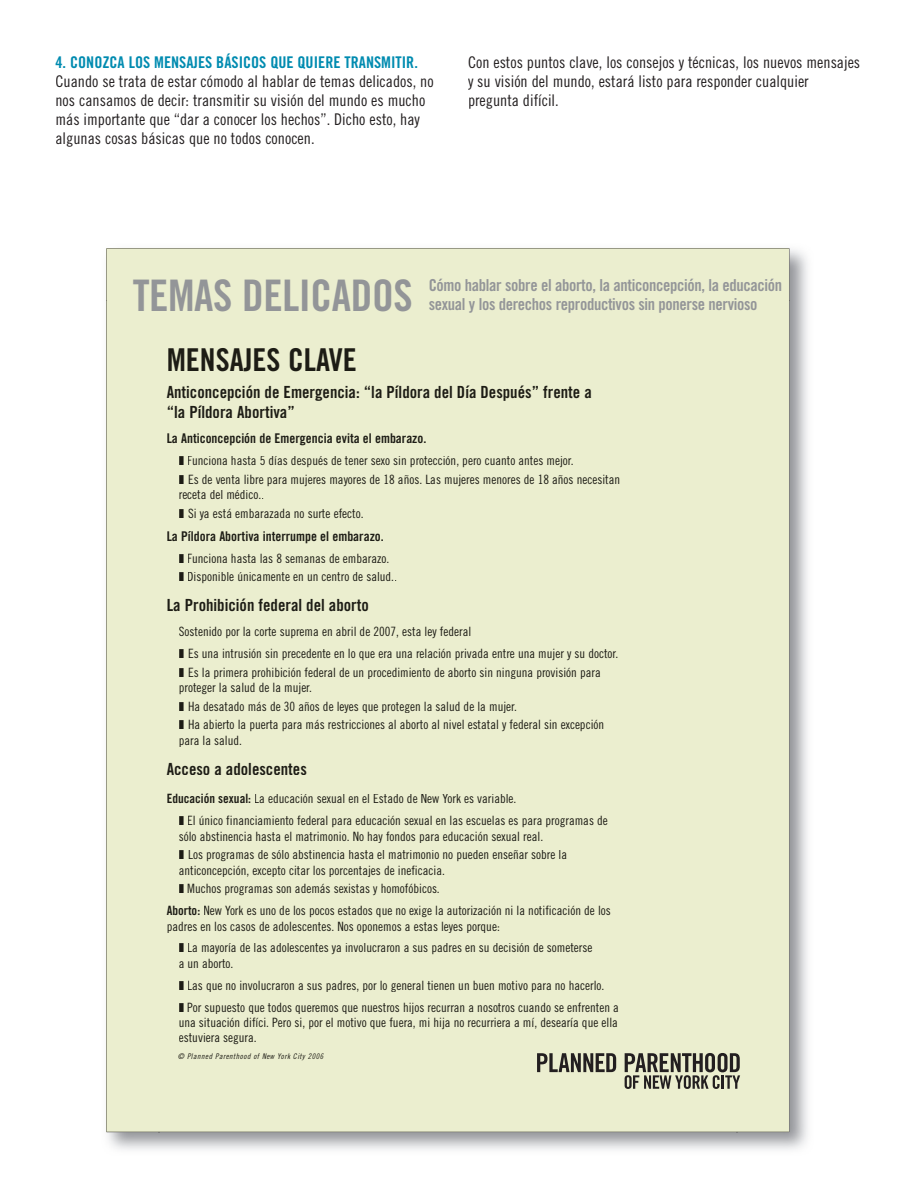
<style>
.page{position:relative;width:918px;height:1188px;background:#fff}
.page>*{position:absolute;margin:0;border:0;box-sizing:border-box;transform-origin:0 0}
.t1{font:43.5px "Trade Gothic Bold Cond Twenty";letter-spacing:-.01em;color:#939598}
.t2{font:31.5px "Trade Gothic Bold Cond Twenty";color:#1d1c15}
.t3{font:16.8px/20.1px "Trade Gothic Bold Cond Twenty";color:#1d1c15}
.t4{font:16.5px/18.9px "Trade Gothic Bold Cond Twenty";letter-spacing:-.02em;color:#939598}
.t5{font:16.2px/19.2px "Trade Gothic Cond Eighteen";color:#231f20}
.t6{font:16.2px "Trade Gothic Bold Cond Twenty";color:#008bb0}
.t7{font:13.35px "Trade Gothic Bold Cond Twenty";color:#1d1c15}
.t8{font:12.9px/18.6px "Trade Gothic Cond Eighteen";color:#1d1c15}
.t9{font:7.8px "Trade Gothic Cond Eighteen Obl";letter-spacing:.065em;color:#1d1c15}
.s1{font-family:"Trade Gothic Bold Cond Twenty"}
</style>
<div class="page">
<img style="left:106px;top:248px;width:702px;height:902px">
<img style="left:106px;top:248px;width:683px;height:52px">
<div style="left:107px;top:249px;width:682px;height:883px;background:#ebeecf"></div>
<div style="left:168px;top:348px;width:188px;height:23px;background:#ebeecf"></div>
<div style="left:167px;top:385px;width:425px;height:15px;background:#ebeecf"></div>
<div style="left:168px;top:405px;width:118px;height:13px;background:#ebeecf"></div>
<svg style="left:288px;top:406px;width:6px;height:4px"></svg>
<div style="left:167px;top:433px;width:263px;height:13px;background:#ebeecf"></div>
<div style="left:179px;top:456px;width:5px;height:9px;background:#ebeecf"></div>
<div style="left:188px;top:456px;width:385px;height:12px;background:#ebeecf"></div>
<div style="left:179px;top:475px;width:5px;height:9px;background:#ebeecf"></div>
<div style="left:189px;top:475px;width:430px;height:11px;background:#ebeecf"></div>
<div style="left:180px;top:490px;width:80px;height:10px;background:#ebeecf"></div>
<div style="left:179px;top:509px;width:5px;height:9px;background:#ebeecf"></div>
<div style="left:188px;top:509px;width:175px;height:11px;background:#ebeecf"></div>
<div style="left:167px;top:531px;width:216px;height:12px;background:#ebeecf"></div>
<div style="left:179px;top:554px;width:5px;height:9px;background:#ebeecf"></div>
<div style="left:188px;top:553px;width:200px;height:10px;background:#ebeecf"></div>
<div style="left:179px;top:572px;width:5px;height:9px;background:#ebeecf"></div>
<div style="left:188px;top:572px;width:205px;height:11px;background:#ebeecf"></div>
<div style="left:168px;top:599px;width:200px;height:12px;background:#ebeecf"></div>
<div style="left:179px;top:627px;width:291px;height:11px;background:#ebeecf"></div>
<div style="left:179px;top:649px;width:5px;height:9px;background:#ebeecf"></div>
<div style="left:189px;top:649px;width:428px;height:11px;background:#ebeecf"></div>
<div style="left:179px;top:668px;width:5px;height:9px;background:#ebeecf"></div>
<div style="left:189px;top:667px;width:412px;height:12px;background:#ebeecf"></div>
<div style="left:180px;top:683px;width:131px;height:11px;background:#ebeecf"></div>
<div style="left:179px;top:702px;width:5px;height:9px;background:#ebeecf"></div>
<div style="left:189px;top:701px;width:327px;height:12px;background:#ebeecf"></div>
<div style="left:179px;top:721px;width:5px;height:8px;background:#ebeecf"></div>
<div style="left:189px;top:720px;width:415px;height:12px;background:#ebeecf"></div>
<div style="left:180px;top:736px;width:61px;height:11px;background:#ebeecf"></div>
<div style="left:167px;top:763px;width:139px;height:12px;background:#ebeecf"></div>
<div style="left:167px;top:794px;width:84px;height:10px;background:#ebeecf"></div>
<div style="left:255px;top:794px;width:261px;height:10px;background:#ebeecf"></div>
<div style="left:179px;top:816px;width:5px;height:9px;background:#ebeecf"></div>
<div style="left:188px;top:816px;width:420px;height:11px;background:#ebeecf"></div>
<div style="left:179px;top:831px;width:363px;height:12px;background:#ebeecf"></div>
<div style="left:179px;top:850px;width:5px;height:9px;background:#ebeecf"></div>
<div style="left:189px;top:850px;width:378px;height:12px;background:#ebeecf"></div>
<div style="left:179px;top:865px;width:265px;height:12px;background:#ebeecf"></div>
<div style="left:179px;top:884px;width:5px;height:9px;background:#ebeecf"></div>
<div style="left:188px;top:884px;width:251px;height:12px;background:#ebeecf"></div>
<div style="left:167px;top:906px;width:33px;height:9px;background:#ebeecf"></div>
<div style="left:204px;top:906px;width:407px;height:11px;background:#ebeecf"></div>
<div style="left:168px;top:921px;width:331px;height:12px;background:#ebeecf"></div>
<div style="left:179px;top:944px;width:5px;height:8px;background:#ebeecf"></div>
<div style="left:188px;top:943px;width:405px;height:12px;background:#ebeecf"></div>
<div style="left:179px;top:959px;width:54px;height:9px;background:#ebeecf"></div>
<div style="left:179px;top:981px;width:5px;height:9px;background:#ebeecf"></div>
<div style="left:188px;top:980px;width:416px;height:12px;background:#ebeecf"></div>
<div style="left:179px;top:1003px;width:5px;height:9px;background:#ebeecf"></div>
<div style="left:188px;top:1002px;width:431px;height:12px;background:#ebeecf"></div>
<div style="left:180px;top:1018px;width:438px;height:11px;background:#ebeecf"></div>
<div style="left:179px;top:1033px;width:78px;height:12px;background:#ebeecf"></div>
<svg style="left:537px;top:1053px;width:79px;height:19px;background:#7e7e70"></svg>
<svg style="left:625px;top:1053px;width:115px;height:36px;background:#8d8d7d"></svg>
<svg style="left:179px;top:1054px;width:6px;height:6px"></svg>
<div style="left:187px;top:1053px;width:137px;height:7px;background:#ebeecf"></div>
<p class="t6" style="left:56px;top:52px;width:364px">4. CONOZCA LOS MENSAJES BÁSICOS QUE QUIERE TRANSMITIR.</p>
<p class="t5" style="left:56px;top:71px;width:380px">Cuando se trata de estar cómodo al hablar de temas delicados, no nos cansamos de decir: transmitir su visión del mundo es mucho más importante que “dar a conocer los hechos”. Dicho esto, hay algunas cosas básicas que no todos conocen.</p>
<p class="t5" style="left:468px;top:53px;width:394px">Con estos puntos clave, los consejos y técnicas, los nuevos mensajes y su visión del mundo, estará listo para responder cualquier pregunta difícil.</p>
<h1 class="t1" style="left:133px;top:269px;width:281px">TEMAS DELICADOS</h1>
<p class="t4" style="left:429px;top:276px;width:355px">Cómo hablar sobre el aborto, la anticoncepción, la educación sexual y los derechos reproductivos sin ponerse nervioso</p>
<h2 class="t2" style="left:167px;top:341px;width:192px">MENSAJES CLAVE</h2>
<h3 class="t3" style="left:167px;top:381px;width:427px">Anticoncepción de Emergencia: “la Píldora del Día Después” frente a “la Píldora Abortiva”</h3>
<p class="t7" style="left:167px;top:431px;width:261px">La Anticoncepción de Emergencia evita el embarazo.</p>
<p class="t8" style="left:179px;top:451px;width:443px">❚ Funciona hasta 5 días después de tener sexo sin protección, pero cuanto antes mejor.<br>❚ Es de venta libre para mujeres mayores de 18 años. Las mujeres menores de 18 años necesitan</p>
<p class="t8" style="left:179px;top:485px;width:186px">receta del médico..<br>❚ Si ya está embarazada no surte efecto.</p>
<p class="t7" style="left:167px;top:528px;width:219px">La Píldora Abortiva interrumpe el embarazo.</p>
<p class="t8" style="left:179px;top:549px;width:220px">❚ Funciona hasta las 8 semanas de embarazo. ❚ Disponible únicamente en un centro de salud..</p>
<h3 class="t3" style="left:167px;top:595px;width:204px">La Prohibición federal del aborto</h3>
<p class="t8" style="left:179px;top:621px;width:441px;line-height:21.9px">Sostenido por la corte suprema en abril de 2007, esta ley federal<br>❚ Es una intrusión sin precedente en lo que era una relación privada entre una mujer y su doctor.</p>
<p class="t8" style="left:179px;top:664px;width:424px;line-height:15.5px">❚ Es la primera prohibición federal de un procedimiento de aborto sin ninguna provisión para proteger la salud de la mujer.</p>
<p class="t8" style="left:179px;top:697px;width:427px">❚ Ha desatado más de 30 años de leyes que protegen la salud de la mujer.<br>❚ Ha abierto la puerta para más restricciones al aborto al nivel estatal y federal sin excepción</p>
<p class="t8" style="left:179px;top:731px;width:65px">para la salud.</p>
<h3 class="t3" style="left:167px;top:758px;width:142px">Acceso a adolescentes</h3>
<p class="t8" style="left:179px;top:788px;width:431px;line-height:21.9px;text-indent:-12px"><span class="s1">Educación sexual:</span> La educación sexual en el Estado de New York es variable.<br>❚ El único financiamiento federal para educación sexual en las escuelas es para programas de</p>
<p class="t8" style="left:179px;top:827px;width:390px">sólo abstinencia hasta el matrimonio. No hay fondos para educación sexual real.<br>❚ Los programas de sólo abstinencia hasta el matrimonio no pueden enseñar sobre la</p>
<p class="t8" style="left:179px;top:861px;width:268px">anticoncepción, excepto citar los porcentajes de ineficacia. ❚ Muchos programas son además sexistas y homofóbicos.</p>
<p class="t8" style="left:167px;top:903px;width:446px;line-height:15.5px"><span class="s1">Aborto:</span> New York es uno de los pocos estados que no exige la autorización ni la notificación de los padres en los casos de adolescentes. Nos oponemos a estas leyes porque:</p>
<p class="t8" style="left:179px;top:940px;width:415px;line-height:15.5px">❚ La mayoría de las adolescentes ya involucraron a sus padres en su decisión de someterse a un aborto.</p>
<p class="t8" style="left:179px;top:974px;width:442px;line-height:21.9px">❚ Las que no involucraron a sus padres, por lo general tienen un buen motivo para no hacerlo.<br>❚ Por supuesto que todos queremos que nuestros hijos recurran a nosotros cuando se enfrenten a</p>
<p class="t8" style="left:179px;top:1014px;width:441px;line-height:15.5px">una situación difíci. Pero si, por el motivo que fuera, mi hija no recurriera a mí, desearía que ella estuviera segura.</p>
<p class="t9" style="left:178px;top:1052px;width:147px">© Planned Parenthood of New York City 2006</p>
</div>
